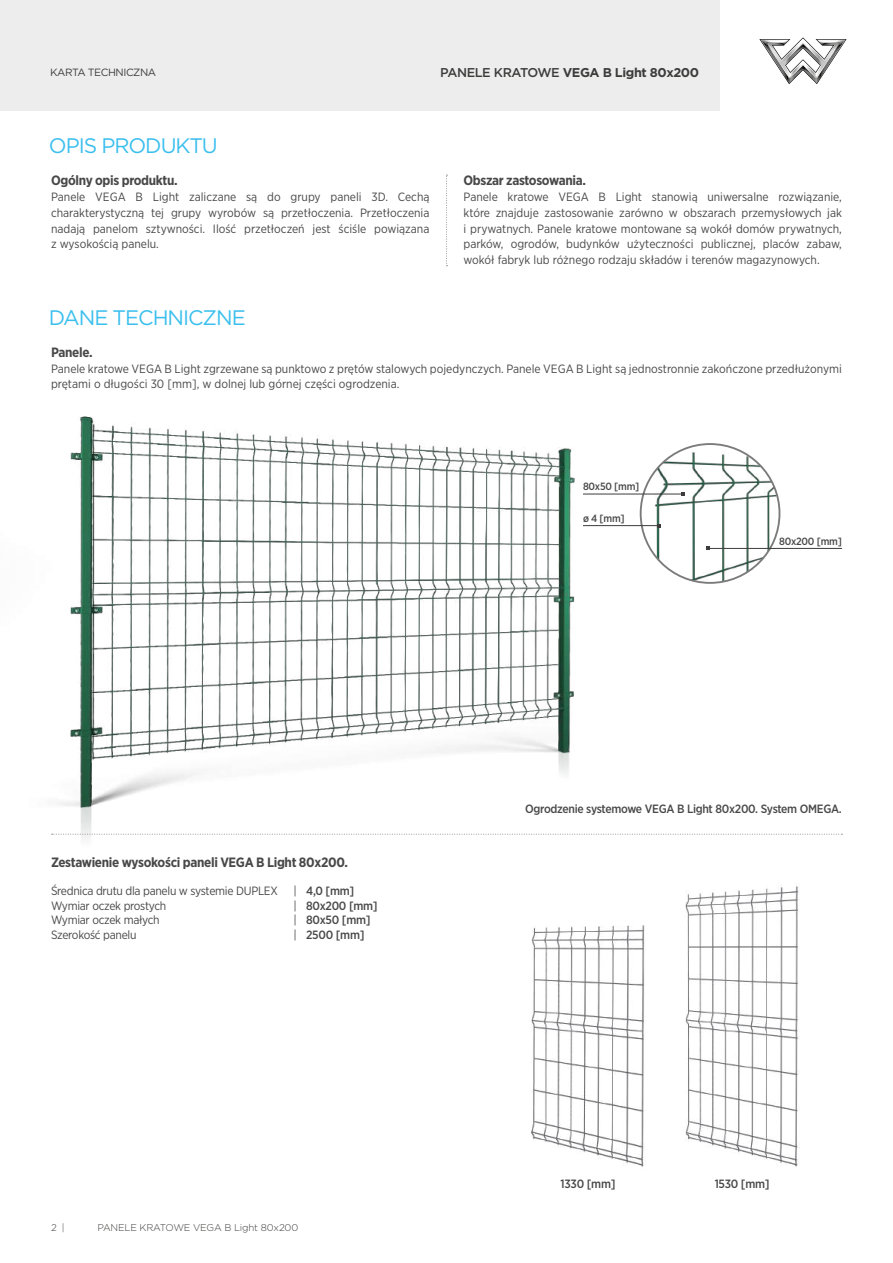
<style>
.page{position:relative;width:893px;height:1263px;background:#fff}
.page>*{position:absolute;margin:0;border:0;box-sizing:border-box;transform-origin:0 0}
.t1{font:21px "Gotham";letter-spacing:-.05em;color:#3bbfee}
.t2{font:700 13.5px "Gotham Narrow";letter-spacing:-.025em;color:#494848}
.t3{font:700 12.75px "Gotham";letter-spacing:-.03em;color:#3c3c3b}
.t4{font:12px/15.8px "Gotham Narrow";color:#494848;text-align:justify}
.t5{font:500 12px "Gotham Narrow";letter-spacing:-.025em;color:#494848}
.t6{font:12px "Gotham Narrow";letter-spacing:-.025em;color:#494848}
.t7{font:500 10.5px "Gotham Narrow";letter-spacing:-.025em;color:#494848}
.t8{font:10.5px "Gotham";letter-spacing:-.045em;color:#3c3c3b}
.t9{font:300 9.75px "Gotham";letter-spacing:-.015em;color:#3c3c3b}
.s1{font-weight:500}
.s2{font-weight:400}
</style>
<div class="page">
<div style="left:0;top:0;width:721px;height:111px;background:#ededed"></div>
<svg style="left:759px;top:37px;width:88px;height:47px"></svg>
<img style="left:51px;top:416px;width:589px;height:424px">
<svg style="left:446px;top:175px;width:1px;height:91px"></svg>
<svg style="left:52px;top:834px;width:790px;height:1px"></svg>
<img style="left:531px;top:925px;width:115px;height:242px">
<img style="left:685px;top:886px;width:115px;height:281px">
<img style="left:642px;top:444px;width:137px;height:139px">
<hr style="left:583px;top:525px;width:75px;height:1px;background:#3c3c3b">
<hr style="left:708px;top:548px;width:134px;height:1px;background:#3c3c3b">
<svg style="left:706px;top:546px;width:4px;height:4px"></svg>
<hr style="left:583px;top:494px;width:100px;height:1px;background:#3c3c3b">
<svg style="left:681px;top:492px;width:4px;height:4px"></svg>
<p class="t8" style="left:50px;top:66px;width:108px">KARTA TECHNICZNA</p>
<p class="t3" style="left:440px;top:64px;width:261px"><span class="s1">PANELE KRATOWE</span> VEGA B Light 80x200</p>
<h1 class="t1" style="left:49px;top:132px;width:170px">OPIS PRODUKTU</h1>
<p class="t2" style="left:51px;top:172px;width:128px">Ogólny opis produktu.</p>
<p class="t4" style="left:51px;top:189px;width:380px">Panele VEGA B Light zaliczane są do grupy paneli 3D. Cechą charakterystyczną tej grupy wyrobów są przetłoczenia. Przetłoczenia nadają panelom sztywności. Ilość przetłoczeń jest ściśle powiązana z wysokością panelu.</p>
<h1 class="t1" style="left:49px;top:304px;width:198px">DANE TECHNICZNE</h1>
<p class="t2" style="left:463px;top:172px;width:124px">Obszar zastosowania.</p>
<p class="t4" style="left:463px;top:189px;width:380px">Panele kratowe VEGA B Light stanowią uniwersalne rozwiązanie, które znajduje zastosowanie zarówno w obszarach przemysłowych jak i prywatnych. Panele kratowe montowane są wokół domów prywatnych, parków, ogrodów, budynków użyteczności publicznej, placów zabaw, wokół fabryk lub różnego rodzaju składów i terenów magazynowych.</p>
<p class="t2" style="left:51px;top:343px;width:43px">Panele.</p>
<p class="t4" style="left:51px;top:360px;width:792px">Panele kratowe VEGA B Light zgrzewane są punktowo z prętów stalowych pojedynczych. Panele VEGA B Light są jednostronnie zakończone przedłużonymi prętami o długości 30 [mm], w dolnej lub górnej części ogrodzenia.</p>
<p class="t7" style="left:583px;top:480px;width:58px">80x50 [mm]</p>
<p class="t7" style="left:583px;top:511px;width:43px">ø 4 [mm]</p>
<p class="t7" style="left:779px;top:534px;width:64px">80x200 [mm]</p>
<p class="t2" style="left:51px;top:853px;width:299px">Zestawienie wysokości paneli VEGA B Light 80x200.</p>
<p class="t6" style="left:51px;top:884px;width:228px">Średnica drutu dla panelu w systemie DUPLEX</p>
<p class="t5" style="left:293px;top:883px;width:62px"><span class="s2">|</span> 4,0 [mm]</p>
<p class="t6" style="left:51px;top:898px;width:117px">Wymiar oczek prostych</p>
<p class="t5" style="left:293px;top:898px;width:86px"><span class="s2">|</span> 80x200 [mm]</p>
<p class="t6" style="left:51px;top:912px;width:110px">Wymiar oczek małych</p>
<p class="t5" style="left:293px;top:912px;width:79px"><span class="s2">|</span> 80x50 [mm]</p>
<p class="t6" style="left:51px;top:927px;width:87px">Szerokość panelu</p>
<p class="t5" style="left:293px;top:927px;width:73px"><span class="s2">|</span> 2500 [mm]</p>
<p class="t9" style="left:51px;top:1221px;width:15px">2 |</p>
<p class="t9" style="left:97px;top:1221px;width:202px">PANELE KRATOWE VEGA B Light 80x200</p>
<p class="t5" style="left:525px;top:801px;width:318px">Ogrodzenie systemowe VEGA B Light 80x200. System OMEGA.</p>
<p class="t5" style="left:561px;top:1176px;width:56px">1330 [mm]</p>
<p class="t5" style="left:715px;top:1176px;width:56px">1530 [mm]</p>
</div>
